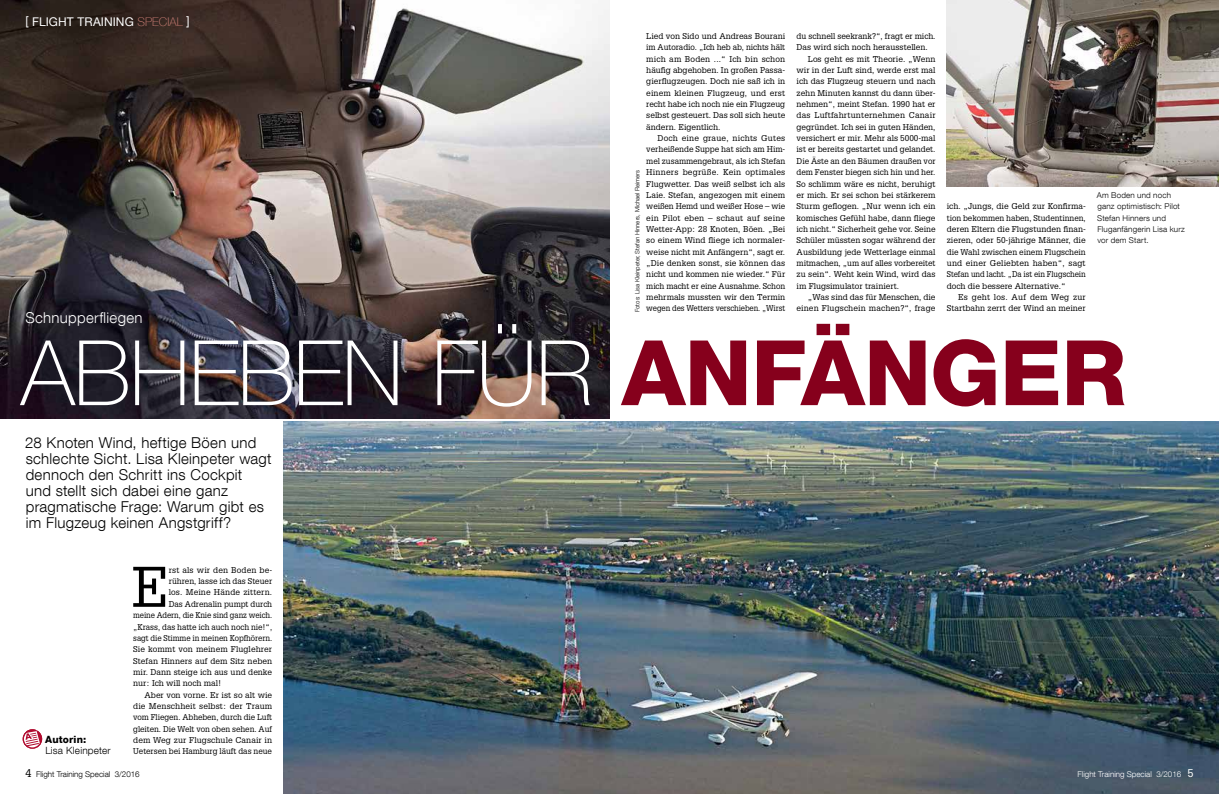
<style>
.page{position:relative;width:1219px;height:794px;background:#fff}
.page>*{position:absolute;margin:0;border:0;box-sizing:border-box;transform-origin:0 0}
.t1{font:100 90.4px "Helvetica Neue LT Com";letter-spacing:-.015em;color:#fff}
.t2{font:55.8px "Glypha LT Std";color:#000}
.t3{font:300 15px/16px "Helvetica Neue LT Com";letter-spacing:.02em;color:#000}
.t4{font:300 15px "Helvetica Neue LT Com";letter-spacing:.02em;color:#fff}
.t5{font:12px "Helvetica Neue LT Com";letter-spacing:.005em;color:#fff}
.t6{font:300 10px "Helvetica Neue LT Com";letter-spacing:.02em;color:#000}
.t7{font:800 10px "Helvetica Neue LT Com";letter-spacing:.02em;color:#000}
.t8{font:8.2px/11.4px "Glypha LT Std";color:#000;text-align:justify}
.t9{font:8.2px "Glypha LT Std";color:#000;scale:.96 1}
.t10{font:8.2px "Glypha LT Std";color:#000;scale:.91 1}
.t11{font:8.2px "Glypha LT Std";color:#000;scale:.93 1}
.t12{font:8.2px "Glypha LT Std";color:#000;scale:.95 1}
.t13{font:8.2px "Glypha LT Std";letter-spacing:.02em;color:#000}
.t14{font:300 8px/11.4px "Helvetica Neue LT Com";letter-spacing:.025em;color:#000}
.t15{font:300 8px "Helvetica Neue LT Com";color:#000}
.t16{font:300 8px "Helvetica Neue LT Com";color:#fff}
.t17{font:300 6px "Helvetica Neue LT Com";color:#000}
.s1{font-weight:100;color:#d5847b}
.s2{font-weight:800;color:#86001c}
.s3{font-family:"Glypha LT Std";font-weight:400;font-size:11px}
</style>
<div class="page">
<img style="left:0;top:0;width:609px;height:419px">
<img style="left:947px;top:0;width:272px;height:186px">
<img style="left:283px;top:421px;width:936px;height:373px">
<svg style="left:22px;top:729px;width:21px;height:20px"></svg>
<h3 class="t5" style="left:26px;top:14px;width:166px">[ FLIGHT TRAINING <span class="s1">SPECIAL</span> ]</h3>
<p class="t8" style="left:797px;top:30px;width:140px">du schnell seekrank?“, fragt er mich.</p>
<p class="t8" style="left:797px;top:41px;width:133px">Das wird sich noch herausstellen.</p>
<p class="t8" style="left:808px;top:53px;width:129px">Los geht es mit Theorie. „Wenn</p>
<p class="t8" style="left:797px;top:64px;width:140px">wir in der Luft sind, werde erst mal</p>
<p class="t8" style="left:797px;top:75px;width:140px">ich das Flugzeug steuern und nach</p>
<p class="t8" style="left:797px;top:87px;width:140px">zehn Minuten kannst du dann über-</p>
<p class="t8" style="left:797px;top:98px;width:140px">nehmen“, meint Stefan. 1990 hat er</p>
<p class="t13" style="left:797px;top:110px;width:140px">das Luftfahrtunternehmen Canair</p>
<p class="t8" style="left:797px;top:121px;width:140px">gegründet. Ich sei in guten Händen,</p>
<p class="t8" style="left:797px;top:132px;width:140px">versichert er mir. Mehr als 5000-mal</p>
<p class="t8" style="left:797px;top:144px;width:140px">ist er bereits gestartet und gelandet.</p>
<p class="t8" style="left:797px;top:155px;width:140px">Die Äste an den Bäumen draußen vor</p>
<p class="t8" style="left:797px;top:166px;width:140px">dem Fenster biegen sich hin und her.</p>
<p class="t8" style="left:797px;top:178px;width:140px">So schlimm wäre es nicht, beruhigt</p>
<p class="t8" style="left:797px;top:189px;width:140px">er mich. Er sei schon bei stärkerem</p>
<p class="t8" style="left:797px;top:200px;width:140px">Sturm geflogen. „Nur wenn ich ein</p>
<p class="t8" style="left:797px;top:212px;width:140px">komisches Gefühl habe, dann fliege</p>
<p class="t8" style="left:797px;top:223px;width:140px">ich nicht.“ Sicherheit gehe vor. Seine</p>
<p class="t8" style="left:797px;top:234px;width:140px">Schüler müssten sogar während der</p>
<p class="t8" style="left:797px;top:246px;width:140px">Ausbildung jede Wetterlage einmal</p>
<p class="t8" style="left:797px;top:257px;width:140px">mitmachen, „um auf alles vorbereitet</p>
<p class="t8" style="left:797px;top:269px;width:140px">zu sein“. Weht kein Wind, wird das</p>
<p class="t8" style="left:797px;top:280px;width:104px">im Flugsimulator trainiert.</p>
<p class="t8" style="left:808px;top:291px;width:129px">„Was sind das für Menschen, die</p>
<p class="t8" style="left:797px;top:303px;width:140px">einen Flugschein machen?“, frage</p>
<p class="t8" style="left:646px;top:30px;width:140px">Lied von Sido und Andreas Bourani im Autoradio. „Ich heb ab, nichts hält mich am Boden ...“ Ich bin schon häufig abgehoben. In großen Passa&shy;gierflugzeugen. Doch nie saß ich in einem kleinen Flugzeug, und erst recht habe ich noch nie ein Flugzeug selbst gesteuert. Das soll sich heute ändern. Eigentlich.</p>
<p class="t8" style="left:646px;top:132px;width:140px;text-indent:11px">Doch eine graue, nichts Gutes verheißende Suppe hat sich am Him&shy;mel zusammengebraut, als ich Stefan Hinners begrüße. Kein optimales Flugwetter. Das weiß selbst ich als Laie. Stefan, angezogen mit einem weißen Hemd und weißer Hose – wie ein Pilot eben – schaut auf seine Wetter-App: 28 Knoten, Böen. „Bei so einem Wind fliege ich normaler&shy;weise nicht mit Anfängern“, sagt er. „Die denken sonst, sie können das nicht und kommen nie wieder.“ Für mich macht er eine Ausnahme. Schon mehrmals mussten wir den Termin wegen des Wetters verschieben. „Wirst</p>
<p class="t17" style="left:634px;top:312px;width:144px;rotate:-90deg">Fotos: Lisa Kleinpeter, Stefan Hinners, Michael Reimers</p>
<p class="t14" style="left:1097px;top:189px;width:90px">Am Boden und noch ganz optimistisch: Pilot<br>Stefan Hinners und<br>Fluganfängerin Lisa kurz vor dem Start.</p>
<p class="t8" style="left:947px;top:200px;width:140px">ich. „Jungs, die Geld zur Konfirma&shy;tion bekommen haben, Studentinnen, deren Eltern die Flugstunden finan&shy;zieren, oder 50-jährige Männer, die die Wahl zwischen einem Flugschein und einer Geliebten haben“, sagt Stefan und lacht. „Da ist ein Flugschein doch die bessere Alternative.“</p>
<p class="t8" style="left:947px;top:291px;width:140px;text-align:right">Es geht los. Auf dem Weg zur<br>Startbahn zerrt der Wind an meiner</p>
<h3 class="t4" style="left:25px;top:308px;width:119px">Schnupperfliegen</h3>
<h1 class="t1" style="left:21px;top:319px;width:1107px">ABHEBEN FÜR <span class="s2">ANFÄNGER</span></h1>
<h3 class="t3" style="left:25px;top:434px;width:248px">28 Knoten Wind, heftige Böen und schlechte Sicht. Lisa Kleinpeter wagt dennoch den Schritt ins Cockpit<br>und stellt sich dabei eine ganz pragmatische Frage: Warum gibt es im Flugzeug keinen Angstgriff?</h3>
<p class="t7" style="left:45px;top:733px;width:43px">Autorin:</p>
<p class="t6" style="left:45px;top:744px;width:67px">Lisa Kleinpeter</p>
<h2 class="t2" style="left:132px;top:553px;width:39px">E</h2>
<p class="t8" style="left:169px;top:564px;width:105px">rst als wir den Boden be-</p>
<p class="t8" style="left:169px;top:575px;width:105px">rühren, lasse ich das Steuer</p>
<p class="t8" style="left:169px;top:586px;width:105px">los. Meine Hände zittern.</p>
<p class="t8" style="left:169px;top:598px;width:105px">Das Adrenalin pumpt durch</p>
<p class="t10" style="left:133px;top:610px;width:154px">meine Adern, die Knie sind ganz weich.</p>
<p class="t9" style="left:133px;top:621px;width:146px">„Krass, das hatte ich auch noch nie!“,</p>
<p class="t11" style="left:133px;top:633px;width:151px">sagt die Stimme in meinen Kopfhörern.</p>
<p class="t8" style="left:133px;top:643px;width:140px">Sie kommt von meinem Fluglehrer</p>
<p class="t8" style="left:133px;top:655px;width:140px">Stefan Hinners auf dem Sitz neben</p>
<p class="t8" style="left:133px;top:666px;width:140px">mir. Dann steige ich aus und denke</p>
<p class="t8" style="left:133px;top:677px;width:90px">nur: Ich will noch mal!</p>
<p class="t8" style="left:145px;top:689px;width:129px">Aber von vorne. Er ist so alt wie</p>
<p class="t8" style="left:133px;top:700px;width:140px">die Menschheit selbst: der Traum</p>
<p class="t12" style="left:133px;top:712px;width:148px">vom Fliegen. Abheben, durch die Luft</p>
<p class="t9" style="left:133px;top:724px;width:146px">gleiten. Die Welt von oben sehen. Auf</p>
<p class="t8" style="left:133px;top:734px;width:140px">dem Weg zur Flugschule Canair in</p>
<p class="t9" style="left:133px;top:746px;width:146px">Uetersen bei Hamburg läuft das neue</p>
<p class="t15" style="left:26px;top:769px;width:116px"><span class="s3">4</span> Flight Training Special 3/2016</p>
<p class="t16" style="left:1078px;top:769px;width:117px">Flight Training Special 3/2016 <span class="s3">5</span></p>
</div>
